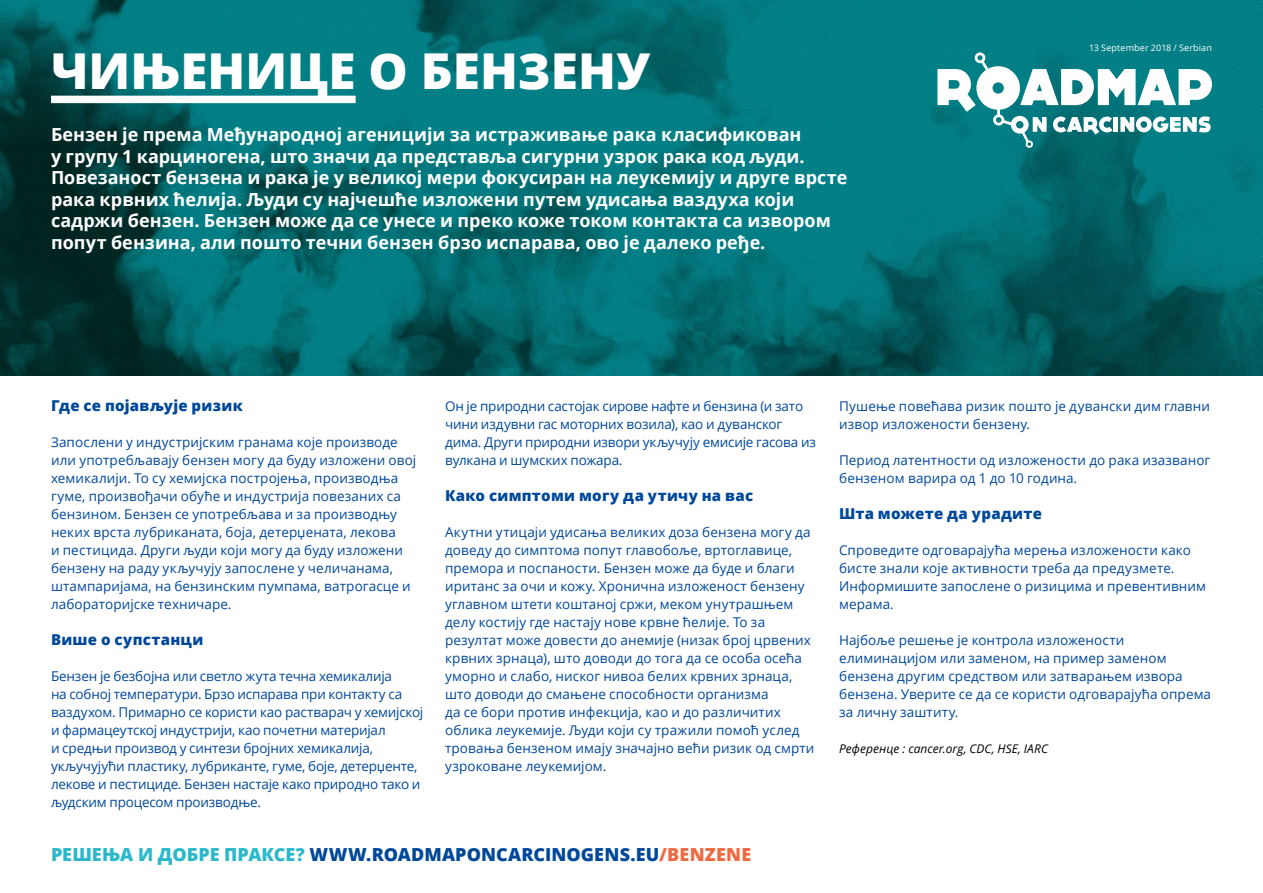
<style>
.page{position:relative;width:1263px;height:893px;background:#fff}
.page>*{position:absolute;margin:0;border:0;box-sizing:border-box;transform-origin:0 0}
.Titel_Cyrilisch{font:800 49.5px "Open Sans";color:#fff}
.Intro_wit{font:700 18px/21.6px "Open Sans";color:#fff}
.URL{font:800 18px "Open Sans";letter-spacing:.005em;color:#00489a}
.Kopje{font:800 15px "Open Sans";letter-spacing:.02em;color:#00489a}
.t1{font:13.5px/18px "Open Sans";letter-spacing:.005em;color:#00489a}
.t2{font:13.5px/18px "Open Sans";letter-spacing:-.015em;color:#00489a}
.ref{font:italic 12px "Open Sans";letter-spacing:.005em;color:#000}
.t3{font:9px "Open Sans";letter-spacing:.015em;color:#fff}
.s1{color:#2ab8ca}
.s2{color:#ed6942}
</style>
<div class="page">
<img style="left:0;top:0;width:1263px;height:375px">
<div style="left:51px;top:96px;width:305px;height:7px;background:#fff"></div>
<svg style="left:937px;top:52px;width:275px;height:96px"></svg>
<p class="Titel_Cyrilisch" style="left:51px;top:33px;width:600px">ЧИЊЕНИЦЕ О БЕНЗЕНУ</p>
<p class="Intro_wit" style="left:51px;top:123px;width:798px">Бензен је према Међународној агеницији за истраживање рака класификован<br>у групу 1 карциногена, што значи да представља сигурни узрок рака код људи.<br>Повезаност бензена и рака је у великој мери фокусиран на леукемију и друге врсте рака крвних ћелија. Људи су најчешће изложени путем удисања ваздуха који садржи бензен. Бензен може да се унесе и преко коже током контакта са извором попут бензина, али пошто течни бензен брзо испарава, ово је далеко ређе.</p>
<p class="t3" style="left:1089px;top:42px;width:124px">13 September 2018 / Serbian</p>
<p class="Kopje" style="left:51px;top:394px;width:193px">Где се појављује ризик</p>
<p class="t1" style="left:51px;top:433px;width:367px">Запослени у индустријским гранама које производе или употребљавају бензен могу да буду изложени овој хемикалији. То су хемијска постројења, производња гуме, произвођачи обуће и индустрија повезаних са бензином. Бензен се употребљава и за производњу неких врста лубриканата, боја, детерџената, лекова<br>и пестицида. Други људи који могу да буду изложени бензену на раду укључују запослене у челичанама, штампаријама, на бензинским пумпама, ватрогасце и лабораторијске техничаре.</p>
<p class="Kopje" style="left:51px;top:628px;width:154px">Више о супстанци</p>
<p class="t2" style="left:51px;top:667px;width:374px">Бензен је безбојна или светло жута течна хемикалија<br>на собној температури. Брзо испарава при контакту са ваздухом. Примарно се користи као растварач у хемијској и фармацеутској индустрији, као почетни материјал<br>и средњи производ у синтези бројних хемикалија, укључујући пластику, лубриканте, гуме, боје, детерџенте, лекове и пестициде. Бензен настаје како природно тако и људским процесом производње.</p>
<p class="t2" style="left:445px;top:397px;width:372px">Он је природни састојак сирове нафте и бензина (и зато чини издувни гас моторних возила), као и дуванског дима. Други природни извори укључују емисије гасова из вулкана и шумских пожара.</p>
<p class="Kopje" style="left:445px;top:484px;width:310px">Како симптоми могу да утичу на вас</p>
<p class="t1" style="left:445px;top:523px;width:371px">Акутни утицаји удисања великих доза бензена могу да доведу до симптома попут главобоље, вртоглавице, премора и поспаности. Бензен може да буде и благи иританс за очи и кожу. Хронична изложеност бензену углавном штети коштаној сржи, меком унутрашњем делу костију где настају нове крвне ћелије. То за резултат може довести до анемије (низак број црвених крвних зрнаца), што доводи до тога да се особа осећа уморно и слабо, ниског нивоа белих крвних зрнаца, што доводи до смањене способности организма<br>да се бори против инфекција, као и до различитих облика леукемије. Људи који су тражили помоћ услед тровања бензеном имају значајно већи ризик од смрти узроковане леукемијом.</p>
<p class="URL" style="left:51px;top:841px;width:702px"><span class="s1">РЕШЕЊА И ДОБРЕ ПРАКСЕ?</span> WWW.ROADMAPONCARCINOGENS.EU<span class="s2">/BENZENE</span></p>
<p class="t1" style="left:839px;top:397px;width:372px">Пушење повећава ризик пошто је дувански дим главни извор изложености бензену.</p>
<p class="t1" style="left:839px;top:451px;width:373px">Период латентности од изложености до рака изазваног бензеном варира од 1 до 10 година.</p>
<p class="Kopje" style="left:839px;top:502px;width:204px">Шта можете да урадите</p>
<p class="t1" style="left:839px;top:541px;width:368px">Спроведите одговарајућа мерења изложености како бисте знали које активности треба да предузмете.<br>Информишите запослене о ризицима и превентивним мерама.</p>
<p class="t1" style="left:839px;top:631px;width:373px">Најбоље решење је контрола изложености елиминацијом или заменом, на пример заменом бензена другим средством или затварањем извора бензена. Уверите се да се користи одговарајућа опрема за личну заштиту.</p>
<p class="ref" style="left:839px;top:740px;width:210px">Референце : cancer.org, CDC, HSE, IARC</p>
</div>
